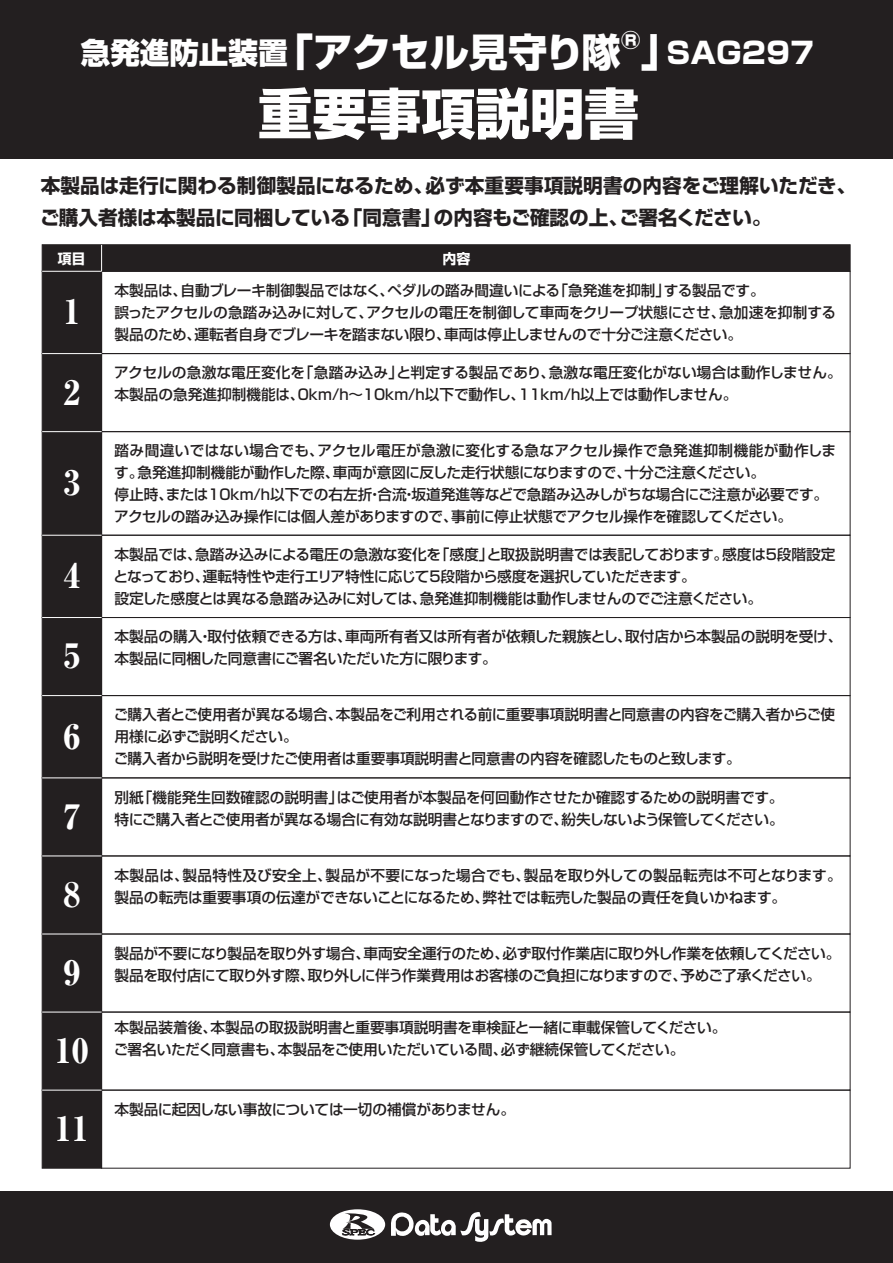
<style>
.page{position:relative;width:893px;height:1263px;background:#fff}
.page>*{position:absolute;margin:0;border:0;box-sizing:border-box;transform-origin:0 0}
.t1{font:800 54.45px "Shin Go Pro";color:#fff}
.t2{font:800 39.3px "Shin Go Pro";letter-spacing:-.01em;color:#fff}
.t3{font:800 33.75px "Ryumin Pro";color:#fff}
.t4{font:800 29.55px "Shin Go Pro";color:#fff}
.t5{font:800 22.95px "Shin Go Pro";color:#fff}
.t6{font:700 19.65px/32.7px "Shin Go Pro";color:#231f20}
.t7{font:500 14.7px/22px "Shin Go Pro";letter-spacing:-.01em;color:#231f20}
.t8{font:500 14.7px "Shin Go Pro";letter-spacing:-.03em;color:#231f20}
.t9{font:500 14.7px "Shin Go Pro";letter-spacing:.01em;color:#231f20}
.t10{font:500 14.7px "Shin Go Pro";letter-spacing:.015em;color:#231f20}
.t11{font:500 14.7px "Shin Go Pro";letter-spacing:-.035em;color:#231f20}
.t12{font:700 14.1px "Shin Go Pro";color:#fff}
.s1{font-size:29.55px}
.s2{font-size:39.3px}
</style>
<div class="page">
<div style="left:0;top:0;width:893px;height:158px;background:#231f20"></div>
<div style="left:0;top:1191px;width:893px;height:72px;background:#231f20"></div>
<div style="left:42px;top:244px;width:60px;height:28px;background:#231f20;border:1px solid #231f20"></div>
<div style="left:101px;top:244px;width:749px;height:28px;background:#231f20;border:1px solid #231f20"></div>
<div style="left:42px;top:271px;width:60px;height:83px;background:#231f20;border:1px solid #231f20"></div>
<div style="left:42px;top:353px;width:60px;height:79px;background:#231f20;border:1px solid #231f20"></div>
<div style="left:101px;top:353px;width:749px;height:79px;border:1px solid #231f20"></div>
<div style="left:42px;top:431px;width:60px;height:104px;background:#231f20;border:1px solid #231f20"></div>
<div style="left:101px;top:431px;width:749px;height:104px;border:1px solid #231f20"></div>
<div style="left:42px;top:535px;width:60px;height:83px;background:#231f20;border:1px solid #231f20"></div>
<div style="left:101px;top:535px;width:749px;height:83px;border:1px solid #231f20"></div>
<div style="left:42px;top:617px;width:60px;height:79px;background:#231f20;border:1px solid #231f20"></div>
<div style="left:101px;top:617px;width:749px;height:79px;border:1px solid #231f20"></div>
<div style="left:42px;top:695px;width:60px;height:83px;background:#231f20;border:1px solid #231f20"></div>
<div style="left:101px;top:695px;width:749px;height:83px;border:1px solid #231f20"></div>
<div style="left:42px;top:777px;width:60px;height:79px;background:#231f20;border:1px solid #231f20"></div>
<div style="left:101px;top:777px;width:749px;height:79px;border:1px solid #231f20"></div>
<div style="left:42px;top:856px;width:60px;height:78px;background:#231f20;border:1px solid #231f20"></div>
<div style="left:101px;top:856px;width:749px;height:78px;border:1px solid #231f20"></div>
<div style="left:42px;top:934px;width:60px;height:78px;background:#231f20;border:1px solid #231f20"></div>
<div style="left:101px;top:934px;width:749px;height:78px;border:1px solid #231f20"></div>
<div style="left:42px;top:1012px;width:60px;height:78px;background:#231f20;border:1px solid #231f20"></div>
<div style="left:101px;top:1012px;width:749px;height:78px;border:1px solid #231f20"></div>
<div style="left:42px;top:1090px;width:60px;height:78px;background:#231f20;border:1px solid #231f20"></div>
<div style="left:101px;top:1090px;width:749px;height:78px;border:1px solid #231f20"></div>
<svg style="left:101px;top:245px;width:1px;height:26px"></svg>
<hr style="left:42px;top:271px;width:60px;height:1px;background:#fff">
<hr style="left:42px;top:353px;width:60px;height:1px;background:#fff">
<hr style="left:42px;top:431px;width:60px;height:1px;background:#fff">
<hr style="left:42px;top:535px;width:60px;height:1px;background:#fff">
<hr style="left:42px;top:617px;width:60px;height:1px;background:#fff">
<hr style="left:42px;top:695px;width:60px;height:1px;background:#fff">
<hr style="left:42px;top:777px;width:60px;height:1px;background:#fff">
<hr style="left:42px;top:856px;width:60px;height:1px;background:#fff">
<hr style="left:42px;top:934px;width:60px;height:1px;background:#fff">
<hr style="left:42px;top:1012px;width:60px;height:1px;background:#fff">
<hr style="left:42px;top:1090px;width:60px;height:1px;background:#fff">
<svg style="left:391px;top:1212px;width:161px;height:30px"></svg>
<svg style="left:330px;top:1209px;width:55px;height:31px"></svg>
<svg style="left:342px;top:1213px;width:40px;height:22px"></svg>
<h2 class="t2" style="left:81px;top:21px;width:541px"><span class="s1">急発進防止装置</span>「アクセル見守り隊</h2>
<h3 class="t5" style="left:621px;top:23px;width:21px">®</h3>
<h3 class="t4" style="left:641px;top:29px;width:175px"><span class="s2">」</span>SAG297</h3>
<h1 class="t1" style="left:258px;top:70px;width:382px">重要事項説明書</h1>
<h3 class="t6" style="left:40px;top:167px;width:817px">本製品は走行に関わる制御製品になるため、必ず本重要事項説明書の内容をご理解いただき、ご購入者様は本製品に同梱している「同意書」の内容もご確認の上、ご署名ください。</h3>
<p class="t12" style="left:58px;top:247px;width:30px">項目</p>
<p class="t12" style="left:442px;top:247px;width:30px">内容</p>
<h3 class="t3" style="left:63px;top:285px;width:18px">1</h3>
<p class="t7" style="left:114px;top:278px;width:723px">本製品は、自動ブレーキ制御製品ではなく、ペダルの踏み間違いによる「急発進を抑制」する製品です。<br>誤ったアクセルの急踏み込みに対して、アクセルの電圧を制御して車両をクリープ状態にさせ、急加速を抑制する製品のため、運転者自身でブレーキを踏まない限り、車両は停止しませんので十分ご注意ください。</p>
<p class="t9" style="left:114px;top:361px;width:729px">アクセルの急激な電圧変化を「急踏み込み」と判定する製品であり、急激な電圧変化がない場合は動作しません。</p>
<h3 class="t3" style="left:63px;top:365px;width:18px">2</h3>
<p class="t7" style="left:114px;top:382px;width:624px">本製品の急発進抑制機能は、0km/h～10km/h以下で動作し、11km/h以上では動作しません。</p>
<p class="t7" style="left:114px;top:438px;width:723px">踏み間違いではない場合でも、アクセル電圧が急激に変化する急なアクセル操作で急発進抑制機能が動作します。急発進抑制機能が動作した際、車両が意図に反した走行状態になりますので、十分ご注意ください。<br>停止時、または10km/h以下での右左折・合流・坂道発進等などで急踏み込みしがちな場合にご注意が必要です。アクセルの踏み込み操作には個人差がありますので、事前に停止状態でアクセル操作を確認してください。</p>
<h3 class="t3" style="left:63px;top:456px;width:18px">3</h3>
<h3 class="t3" style="left:63px;top:549px;width:18px">4</h3>
<p class="t7" style="left:114px;top:542px;width:723px">本製品では、急踏み込みによる電圧の急激な変化を「感度」と取扱説明書では表記しております。感度は5段階設定となっており、運転特性や走行エリア特性に応じて5段階から感度を選択していただきます。<br>設定した感度とは異なる急踏み込みに対しては、急発進抑制機能は動作しませんのでご注意ください。</p>
<p class="t7" style="left:114px;top:624px;width:729px">本製品の購入・取付依頼できる方は、車両所有者又は所有者が依頼した親族とし、取付店から本製品の説明を受け、</p>
<h3 class="t3" style="left:63px;top:629px;width:18px">5</h3>
<p class="t8" style="left:114px;top:647px;width:384px">本製品に同梱した同意書にご署名いただいた方に限ります。</p>
<p class="t7" style="left:114px;top:702px;width:723px">ご購入者とご使用者が異なる場合、本製品をご利用される前に重要事項説明書と同意書の内容をご購入者からご使用様に必ずご説明ください。<br>ご購入者から説明を受けたご使用者は重要事項説明書と同意書の内容を確認したものと致します。</p>
<h3 class="t3" style="left:63px;top:709px;width:18px">6</h3>
<p class="t7" style="left:114px;top:784px;width:671px">別紙「機能発生回数確認の説明書」はご使用者が本製品を何回動作させたか確認するための説明書です。</p>
<h3 class="t3" style="left:63px;top:790px;width:18px">7</h3>
<p class="t11" style="left:114px;top:807px;width:671px">特にご購入者とご使用者が異なる場合に有効な説明書となりますので、紛失しないよう保管してください。</p>
<p class="t10" style="left:114px;top:863px;width:729px">本製品は、製品特性及び安全上、製品が不要になった場合でも、製品を取り外しての製品転売は不可となります。</p>
<h3 class="t3" style="left:63px;top:868px;width:18px">8</h3>
<p class="t7" style="left:114px;top:884px;width:673px">製品の転売は重要事項の伝達ができないことになるため、弊社では転売した製品の責任を負いかねます。</p>
<p class="t7" style="left:114px;top:940px;width:728px">製品が不要になり製品を取り外す場合、車両安全運行のため、必ず取付作業店に取り外し作業を依頼してください。</p>
<h3 class="t3" style="left:63px;top:946px;width:18px">9</h3>
<p class="t8" style="left:114px;top:963px;width:708px">製品を取付店にて取り外す際、取り外しに伴う作業費用はお客様のご負担になりますので、予めご了承ください。</p>
<p class="t7" style="left:114px;top:1014px;width:614px">本製品装着後、本製品の取扱説明書と重要事項説明書を車検証と一緒に車載保管してください。ご署名いただく同意書も、本製品をご使用いただいている間、必ず継続保管してください。</p>
<h3 class="t3" style="left:55px;top:1024px;width:35px">10</h3>
<h3 class="t3" style="left:55px;top:1102px;width:35px">11</h3>
<p class="t7" style="left:114px;top:1096px;width:402px">本製品に起因しない事故については一切の補償がありません。</p>
</div>
